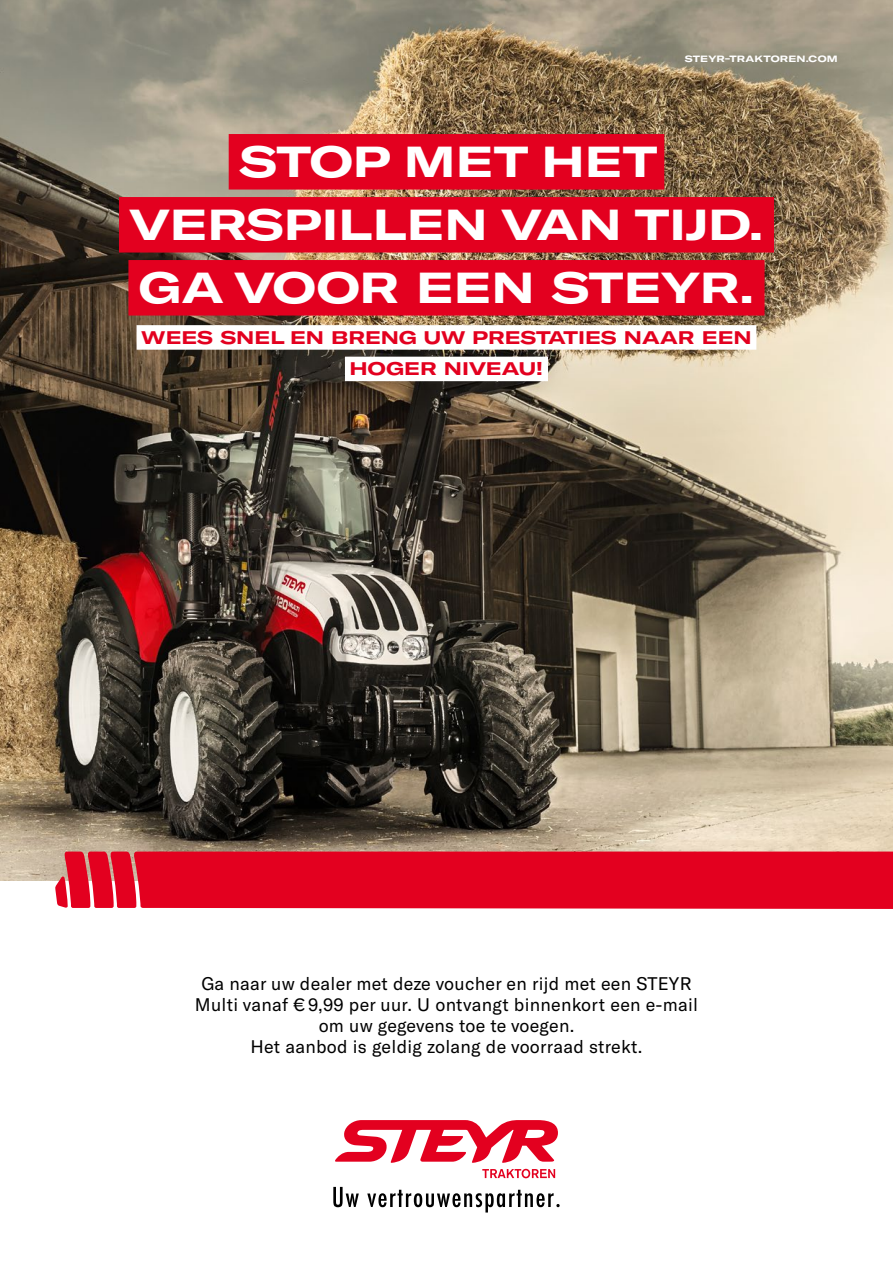
<style>
.page{position:relative;width:893px;height:1263px;background:#fff}
.page>*{position:absolute;margin:0;border:0;box-sizing:border-box;transform-origin:0 0}
.t1{font:700 expanded 42.75px/63px "GT America";color:#fff;text-align:center}
.t2{font:18px/21px "GT America";letter-spacing:.015em;color:#000;text-align:center}
.t3{font:700 expanded 18px/31.5px "GT America";color:#e3001f;text-align:center}
.t4{font:700 expanded 9px "GT America";letter-spacing:.02em;color:#fff}
</style>
<div class="page">
<img style="left:0;top:0;width:893px;height:880px">
<div style="left:55px;top:851px;width:838px;height:58px;background:#e3001f"></div>
<div style="left:229px;top:134px;width:435px;height:56px;background:#e3001f"></div>
<div style="left:119px;top:197px;width:655px;height:56px;background:#e3001f"></div>
<div style="left:128px;top:260px;width:636px;height:56px;background:#e3001f"></div>
<div style="left:137px;top:325px;width:619px;height:25px;background:#fff"></div>
<div style="left:345px;top:357px;width:203px;height:24px;background:#fff"></div>
<svg style="left:333px;top:1187px;width:26px;height:20px"></svg>
<svg style="left:367px;top:1190px;width:193px;height:22px"></svg>
<svg style="left:335px;top:1120px;width:223px;height:43px"></svg>
<svg style="left:482px;top:1169px;width:73px;height:9px"></svg>
<p class="t4" style="left:685px;top:54px;width:154px">STEYR-TRAKTOREN.COM</p>
<h1 class="t1" style="left:130px;top:130px;width:635px">STOP MET HET<br>VERSPILLEN VAN TIJD.<br>GA VOOR EEN STEYR.</h1>
<p class="t3" style="left:141px;top:321px;width:612px">WEES SNEL EN BRENG UW PRESTATIES NAAR EEN<br>HOGER NIVEAU!</p>
<p class="t2" style="left:195px;top:973px;width:505px">Ga naar uw dealer met deze voucher en rijd met een STEYR Multi vanaf € 9,99 per uur. U ontvangt binnenkort een e-mail om uw gegevens toe te voegen.<br>Het aanbod is geldig zolang de voorraad strekt.</p>
</div>
